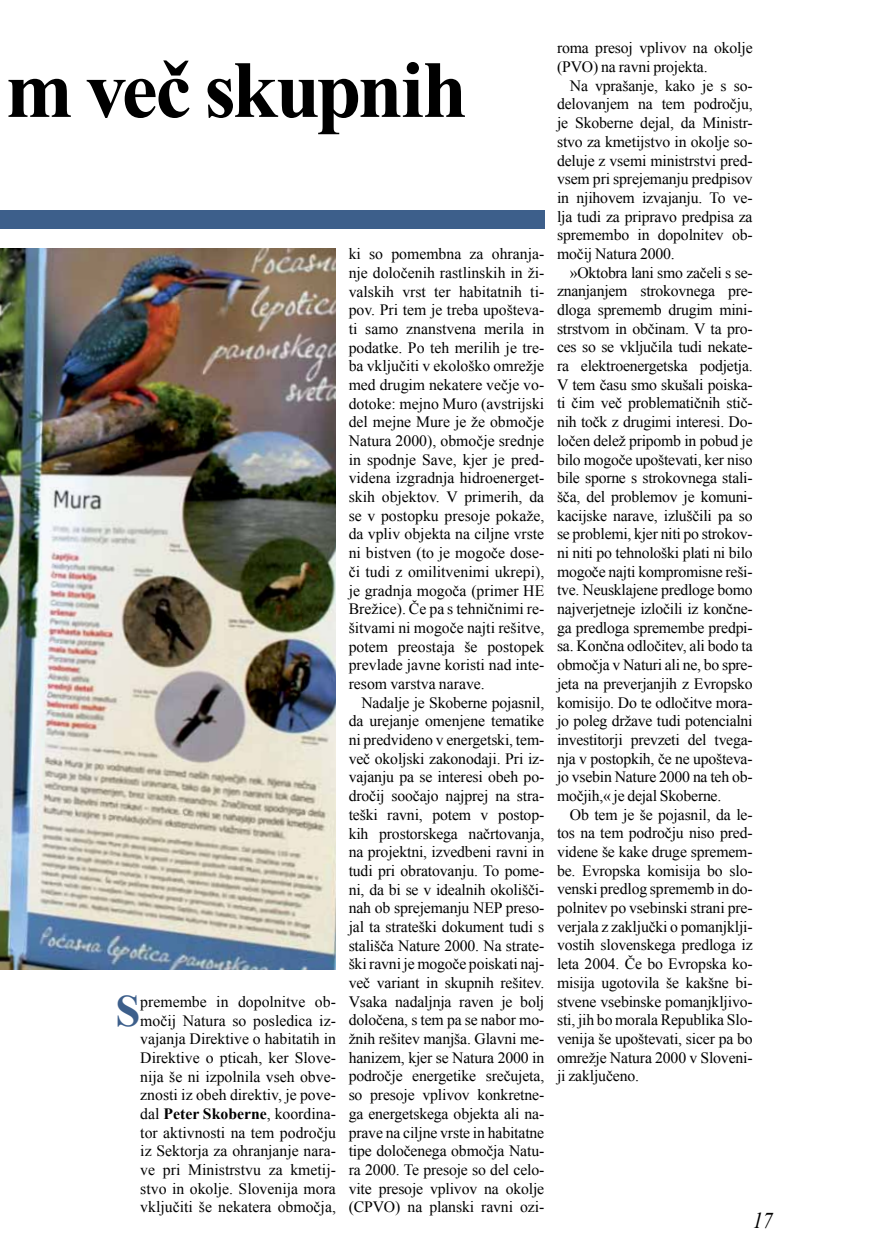
<style>
.page{position:relative;width:893px;height:1255px;background:#fff}
.page>*{position:absolute;margin:0;border:0;box-sizing:border-box;transform-origin:0 0}
.t1{font:700 81px "Times New Roman";letter-spacing:-.035em;color:#000}
.t2{font:700 44.85px "Times New Roman";color:#3d5f8b}
.t3{font:italic 22.5px "Times New Roman";color:#000;scale:.9 1}
.t4{font:15.75px/18.8px "Times New Roman";letter-spacing:-.01em;color:#000;text-align:justify}
.s1{font-weight:700}
</style>
<div class="page">
<div style="left:0;top:211px;width:544px;height:18px;background:#3d5f8b"></div>
<img style="left:0;top:248px;width:336px;height:721px">
<h1 class="t1" style="left:5px;top:34px;width:463px">m več skupnih</h1>
<h2 class="t2" style="left:115px;top:979px;width:26px">S</h2>
<p class="t4" style="left:140px;top:991px;width:197px">premembe in dopolnitve ob&shy;močij Natura so posledica iz&shy;vajanja Direktive o habitatih in Direktive o pticah, ker Slove&shy;nija še ni izpolnila vseh obve&shy;znosti iz obeh direktiv, je pove&shy;dal <span class="s1">Peter Skoberne</span>, koordina&shy;tor aktivnosti na tem področju iz Sektorja za ohranjanje nara&shy;ve pri Ministrstvu za kmetij&shy;stvo in okolje. Slovenija mora vključiti še nekatera območja,</p>
<p class="t4" style="left:349px;top:244px;width:197px">ki so pomembna za ohranja&shy;nje določenih rastlinskih in ži&shy;valskih vrst ter habitatnih ti&shy;pov. Pri tem je treba upošteva&shy;ti samo znanstvena merila in podatke. Po teh merilih je tre&shy;ba vključiti v ekološko omrežje med drugim nekatere večje vo&shy;dotoke: mejno Muro (avstrijski del mejne Mure je že območje Natura 2000), območje srednje in spodnje Save, kjer je pred&shy;videna izgradnja hidroenerget&shy;skih objektov. V primerih, da se v postopku presoje pokaže, da vpliv objekta na ciljne vrste ni bistven (to je mogoče dose&shy;či tudi z omilitvenimi ukrepi), je gradnja mogoča (primer HE Brežice). Če pa s tehničnimi re&shy;šitvami ni mogoče najti rešitve, potem preostaja še postopek prevlade javne koristi nad inte&shy;resom varstva narave.</p>
<p class="t4" style="left:349px;top:692px;width:197px;text-indent:13px">Nadalje je Skoberne pojasnil, da urejanje omenjene tematike ni predvideno v energetski, tem&shy;več okoljski zakonodaji. Pri iz&shy;vajanju pa se interesi obeh po&shy;dročij soočajo najprej na stra&shy;teški ravni, potem v postop&shy;kih prostorskega načrtovanja, na projektni, izvedbeni ravni in tudi pri obratovanju. To pome&shy;ni, da bi se v idealnih okolišči&shy;nah ob sprejemanju NEP preso&shy;jal ta strateški dokument tudi s stališča Nature 2000. Na strate&shy;ški ravni je mogoče poiskati naj&shy;več variant in skupnih rešitev.<br>Vsaka nadaljnja raven je bolj določena, s tem pa se nabor mo&shy;žnih rešitev manjša. Glavni me&shy;hanizem, kjer se Natura 2000 in področje energetike srečujeta, so presoje vplivov konkretne&shy;ga energetskega objekta ali na&shy;prave na ciljne vrste in habitatne tipe določenega območja Natu&shy;ra 2000. Te presoje so del celo&shy;vite presoje vplivov na okolje (CPVO) na planski ravni ozi-</p>
<p class="t4" style="left:557px;top:38px;width:197px">roma presoj vplivov na okolje (PVO) na ravni projekta.</p>
<p class="t4" style="left:557px;top:76px;width:197px;text-indent:13px">Na vprašanje, kako je s so&shy;delovanjem na tem področju, je Skoberne dejal, da Ministr&shy;stvo za kmetijstvo in okolje so&shy;deluje z vsemi ministrstvi pred&shy;vsem pri sprejemanju predpisov in njihovem izvajanju. To ve&shy;lja tudi za pripravo predpisa za spremembo in dopolnitev ob&shy;močij Natura 2000.</p>
<p class="t4" style="left:557px;top:263px;width:197px;text-indent:13px">»Oktobra lani smo začeli s se&shy;znanjanjem strokovnega pre&shy;dloga sprememb drugim mini&shy;strstvom in občinam. V ta pro&shy;ces so se vključila tudi nekate&shy;ra elektroenergetska podjetja.<br>V tem času smo skušali poiska&shy;ti čim več problematičnih stič&shy;nih točk z drugimi interesi. Do&shy;ločen delež pripomb in pobud je bilo mogoče upoštevati, ker niso bile sporne s strokovnega stali&shy;šča, del problemov je komuni&shy;kacijske narave, izluščili pa so se problemi, kjer niti po strokov&shy;ni niti po tehnološki plati ni bilo mogoče najti kompromisne reši&shy;tve. Neusklajene predloge bomo najverjetneje izločili iz končne&shy;ga predloga spremembe predpi&shy;sa. Končna odločitev, ali bodo ta območja v Naturi ali ne, bo spre&shy;jeta na preverjanjih z Evropsko komisijo. Do te odločitve mora&shy;jo poleg države tudi potencialni investitorji prevzeti del tvega&shy;nja v postopkih, če ne upošteva&shy;jo vsebin Nature 2000 na teh ob&shy;močjih,« je dejal Skoberne.</p>
<p class="t4" style="left:557px;top:804px;width:197px;text-indent:13px">Ob tem je še pojasnil, da le&shy;tos na tem področju niso pred&shy;videne še kake druge spremem&shy;be. Evropska komisija bo slo&shy;venski predlog sprememb in do&shy;polnitev po vsebinski strani pre&shy;verjala z zaključki o pomanjklji&shy;vostih slovenskega predloga iz leta 2004. Če bo Evropska ko&shy;misija ugotovila še kakšne bi&shy;stvene vsebinske pomanjkljivo&shy;sti, jih bo morala Republika Slo&shy;venija še upoštevati, sicer pa bo omrežje Natura 2000 v Sloveni&shy;ji zaključeno.</p>
<h3 class="t3" style="left:753px;top:1204px;width:24px">17</h3>
</div>
